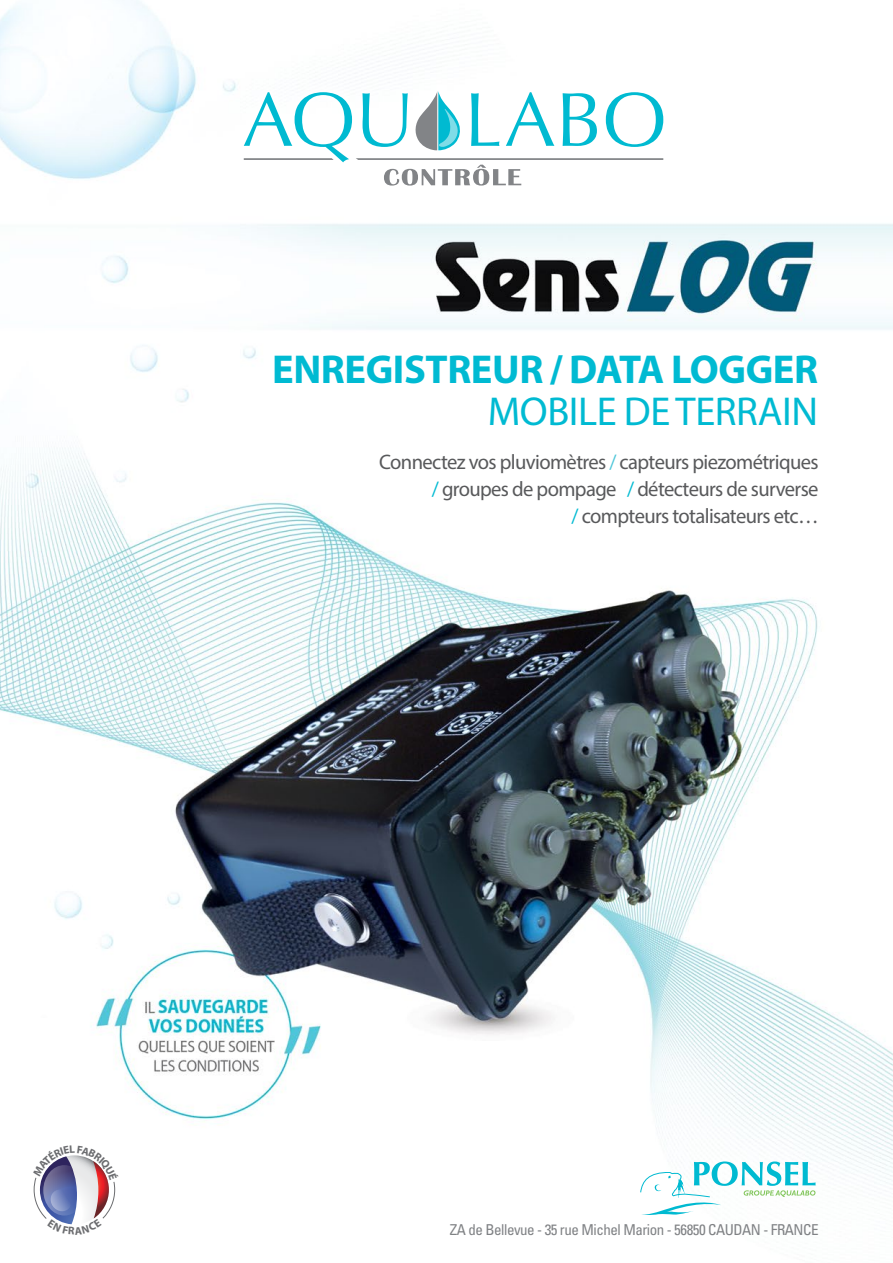
<style>
.page{position:relative;width:893px;height:1263px;background:#fff}
.page>*{position:absolute;margin:0;border:0;box-sizing:border-box;transform-origin:0 0}
.t1{font:700 40.5px/42px "Myriad Pro";letter-spacing:-.01em;color:#00bad2;text-align:right}
.t2{font:21px/27px "Myriad Pro";letter-spacing:-.03em;color:#58595b;text-align:right}
.t3{font:condensed 15px "Univers";letter-spacing:-.03em;color:#808285}
.s1{font-weight:400}
.s2{color:#4fc6d9}
.s3{color:#00bad2}
</style>
<div class="page">
<img style="left:0;top:0;width:893px;height:1185px">
<div style="left:231px;top:78px;width:446px;height:121px;background:#fff"></div>
<svg style="left:244px;top:91px;width:419px;height:95px"></svg>
<svg style="left:640px;top:1161px;width:176px;height:54px"></svg>
<svg style="left:33px;top:1145px;width:86px;height:80px"></svg>
<p class="t1" style="left:272px;top:347px;width:547px">ENREGISTREUR / DATA LOGGER<br><span class="s1">MOBILE DE TERRAIN</span></p>
<p class="t2" style="left:379px;top:448px;width:441px">Connectez vos pluviomètres <span class="s2">/</span> capteurs piezométriques <span class="s3">/</span> groupes de pompage <span class="s3">/</span> détecteurs de surverse<br><span class="s3">/</span> compteurs totalisateurs etc…</p>
<p class="t3" style="left:450px;top:1220px;width:370px">ZA de Bellevue - 35 rue Michel Marion - 56850 CAUDAN - FRANCE</p>
</div>
